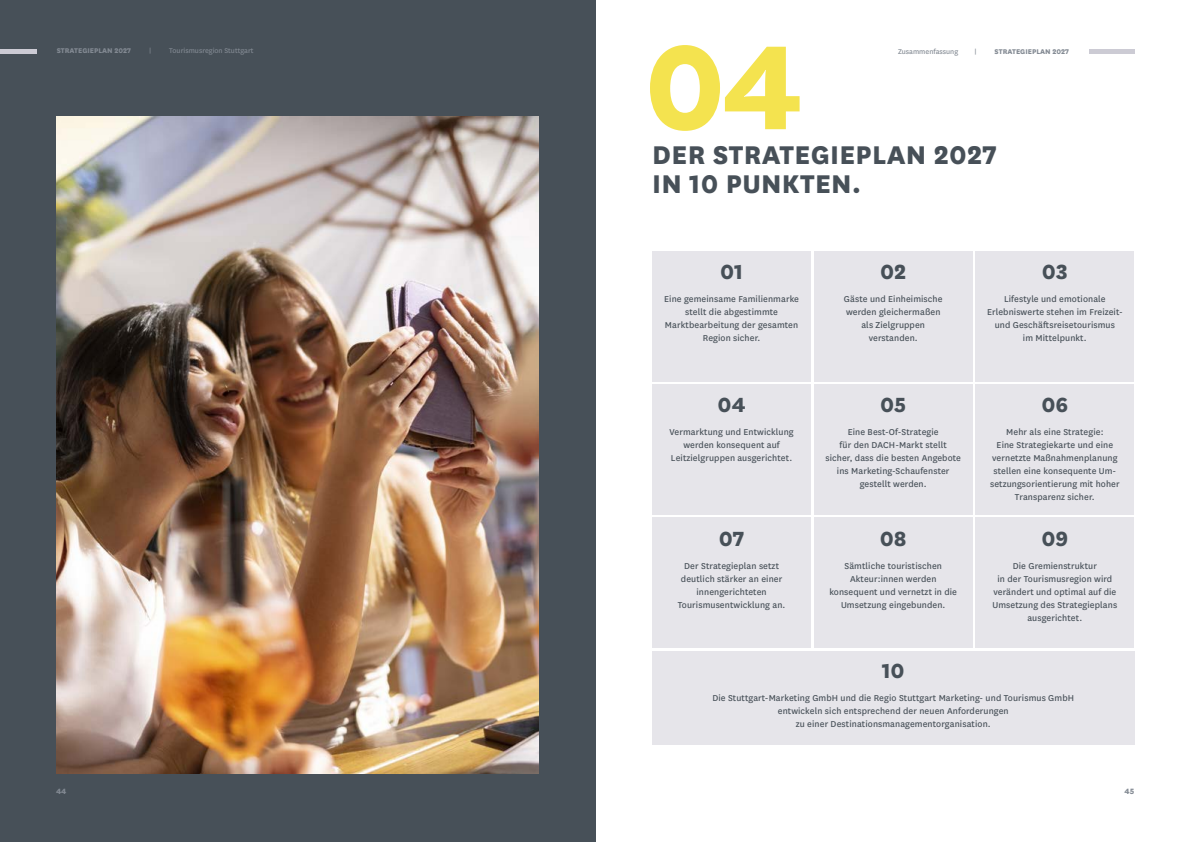
<style>
.page{position:relative;width:1191px;height:842px;background:#fff}
.page>*{position:absolute;margin:0;border:0;box-sizing:border-box;transform-origin:0 0}
.t1{font:800 140px "National";color:#f4e34f}
.t2{font:800 30px/29px "National";letter-spacing:.01em;color:#475058}
.t3{font:800 24px "National";color:#475058}
.t4{font:10px/13px "National";letter-spacing:.01em;color:#475058;text-align:center}
.t5{font:800 9px "National";color:#838a93}
.t6{font:8px "National";color:#838a93}
.t7{font:800 8px "National";color:#838a93}
</style>
<div class="page">
<div style="left:0;top:0;width:595px;height:842px;background:#475058"></div>
<hr style="left:1089px;top:49px;width:45px;height:4px;background:#cccbd4">
<hr style="left:0;top:49px;width:37px;height:4px;background:#cccbd4">
<img style="left:57px;top:116px;width:482px;height:657px">
<div style="left:814px;top:251px;width:158px;height:131px;background:#e6e5ea"></div>
<div style="left:814px;top:384px;width:158px;height:131px;background:#e6e5ea"></div>
<div style="left:814px;top:518px;width:158px;height:130px;background:#e6e5ea"></div>
<div style="left:652px;top:651px;width:482px;height:93px;background:#e6e5ea"></div>
<div style="left:975px;top:251px;width:159px;height:131px;background:#e6e5ea"></div>
<div style="left:975px;top:384px;width:159px;height:131px;background:#e6e5ea"></div>
<div style="left:975px;top:518px;width:159px;height:130px;background:#e6e5ea"></div>
<div style="left:652px;top:251px;width:159px;height:131px;background:#e6e5ea"></div>
<div style="left:652px;top:384px;width:159px;height:131px;background:#e6e5ea"></div>
<div style="left:652px;top:518px;width:159px;height:130px;background:#e6e5ea"></div>
<h1 class="t1" style="left:643px;top:-15px;width:162px">04</h1>
<p class="t7" style="left:57px;top:45px;width:76px">STRATEGIEPLAN 2027</p>
<p class="t6" style="left:149px;top:46px;width:4px">|</p>
<p class="t6" style="left:169px;top:46px;width:86px">Tourismusregion Stuttgart</p>
<p class="t6" style="left:898px;top:46px;width:62px">Zusammenfassung</p>
<p class="t6" style="left:974px;top:46px;width:4px">|</p>
<p class="t7" style="left:994px;top:46px;width:76px">STRATEGIEPLAN 2027</p>
<h2 class="t2" style="left:652px;top:138px;width:346px">DER STRATEGIEPLAN 2027<br>IN 10 PUNKTEN.</h2>
<h3 class="t3" style="left:720px;top:254px;width:25px">01</h3>
<p class="t4" style="left:664px;top:292px;width:136px">Eine gemeinsame Familienmarke stellt die abgestimmte<br>Marktbearbeitung der gesamten<br>Region sicher.</p>
<h3 class="t3" style="left:717px;top:388px;width:30px">04</h3>
<p class="t4" style="left:669px;top:425px;width:126px">Vermarktung und Entwicklung werden konsequent auf<br>Leitzielgruppen ausgerichtet.</p>
<h3 class="t3" style="left:718px;top:521px;width:27px">07</h3>
<p class="t4" style="left:678px;top:558px;width:109px">Der Strategieplan setzt deutlich stärker an einer innengerichteten<br>Tourismusentwicklung an.</p>
<h3 class="t3" style="left:880px;top:254px;width:28px">02</h3>
<p class="t4" style="left:844px;top:292px;width:100px">Gäste und Einheimische werden gleichermaßen als Zielgruppen verstanden.</p>
<h3 class="t3" style="left:880px;top:388px;width:28px">05</h3>
<p class="t4" style="left:825px;top:425px;width:137px">Eine Best-Of-Strategie<br>für den DACH-Markt stellt sicher, dass die besten Angebote ins Marketing-Schaufenster gestellt werden.</p>
<h3 class="t3" style="left:880px;top:521px;width:28px">08</h3>
<p class="t4" style="left:829px;top:558px;width:129px">Sämtliche touristischen<br>Akteur:innen werden konsequent und vernetzt in die<br>Umsetzung eingebunden.</p>
<h3 class="t3" style="left:1041px;top:254px;width:27px">03</h3>
<p class="t4" style="left:987px;top:292px;width:137px">Lifestyle und emotionale<br>Erlebniswerte stehen im Freizeit&shy;und Geschäftsreisetourismus<br>im Mittelpunkt.</p>
<h3 class="t3" style="left:1041px;top:388px;width:28px">06</h3>
<p class="t4" style="left:990px;top:425px;width:131px">Mehr als eine Strategie:<br>Eine Strategiekarte und eine vernetzte Maßnahmenplanung stellen eine konsequente Um&shy;setzungsorientierung mit hoher<br>Transparenz sicher.</p>
<h3 class="t3" style="left:1041px;top:521px;width:28px">09</h3>
<p class="t4" style="left:992px;top:558px;width:126px">Die Gremienstruktur<br>in der Tourismusregion wird verändert und optimal auf die<br>Umsetzung des Strategieplans ausgerichtet.</p>
<h3 class="t3" style="left:882px;top:653px;width:24px">10</h3>
<p class="t4" style="left:712px;top:691px;width:363px">Die Stuttgart-Marketing GmbH und die Regio Stuttgart Marketing- und Tourismus GmbH entwickeln sich entsprechend der neuen Anforderungen<br>zu einer Destinationsmanagementorganisation.</p>
<p class="t5" style="left:56px;top:784px;width:12px">44</p>
<p class="t5" style="left:1124px;top:784px;width:11px">45</p>
</div>
